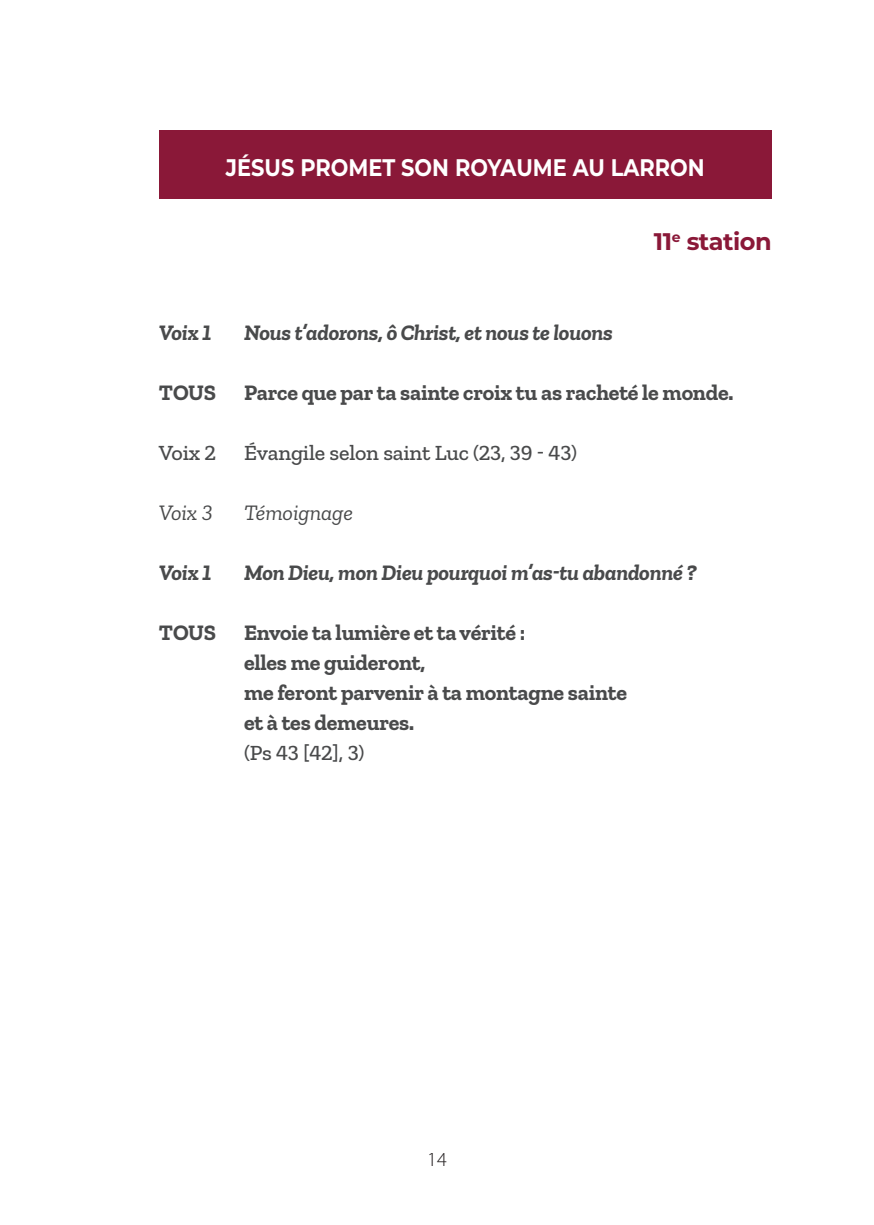
<style>
.page{position:relative;width:874px;height:1225px;background:#fff}
.page>*{position:absolute;margin:0;border:0;box-sizing:border-box;transform-origin:0 0}
.t1{font:700 24px "Montserrat";color:#fff;scale:.87 1}
.t2{font:700 24px "Montserrat";letter-spacing:-.02em;color:#8a1838}
.t3{font:700 22px/30px "Zilla Slab";letter-spacing:-.01em;color:#494a4b}
.t4{font:italic 700 22px "Zilla Slab";letter-spacing:-.01em;color:#494a4b}
.t5{font:500 22px "Zilla Slab";letter-spacing:-.01em;color:#494a4b}
.t6{font:italic 22px "Zilla Slab";letter-spacing:-.005em;color:#494a4b}
.t7{font:300 20px "Myriad Pro";color:#231f20}
</style>
<div class="page">
<div style="left:159px;top:130px;width:612px;height:68px;background:#8a1838"></div>
<p class="t1" style="left:226px;top:150px;width:551px">JÉSUS PROMET SON ROYAUME AU LARRON</p>
<p class="t4" style="left:159px;top:320px;width:54px">Voix 1</p>
<p class="t4" style="left:244px;top:320px;width:370px">Nous t’adorons, ô Christ, et nous te louons</p>
<p class="t2" style="left:653px;top:224px;width:119px">11<sup>e</sup> station</p>
<p class="t3" style="left:159px;top:378px;width:59px">TOUS</p>
<p class="t3" style="left:244px;top:378px;width:491px">Parce que par ta sainte croix tu as racheté le monde.</p>
<p class="t5" style="left:159px;top:440px;width:59px">Voix 2</p>
<p class="t5" style="left:244px;top:440px;width:334px">Évangile selon saint Luc (23, 39 - 43)</p>
<p class="t6" style="left:159px;top:501px;width:55px">Voix 3</p>
<p class="t6" style="left:244px;top:501px;width:110px">Témoignage</p>
<p class="t4" style="left:159px;top:560px;width:54px">Voix 1</p>
<p class="t4" style="left:244px;top:560px;width:454px">Mon Dieu, mon Dieu pourquoi m’as-tu abandonné ?</p>
<p class="t3" style="left:159px;top:618px;width:59px">TOUS</p>
<p class="t3" style="left:244px;top:618px;width:384px">Envoie ta lumière et ta vérité :<br>elles me guideront,<br>me feront parvenir à ta montagne sainte et à tes demeures.</p>
<p class="t5" style="left:244px;top:740px;width:122px">(Ps 43 [42], 3)</p>
<p class="t7" style="left:427px;top:1147px;width:21px">14</p>
</div>
